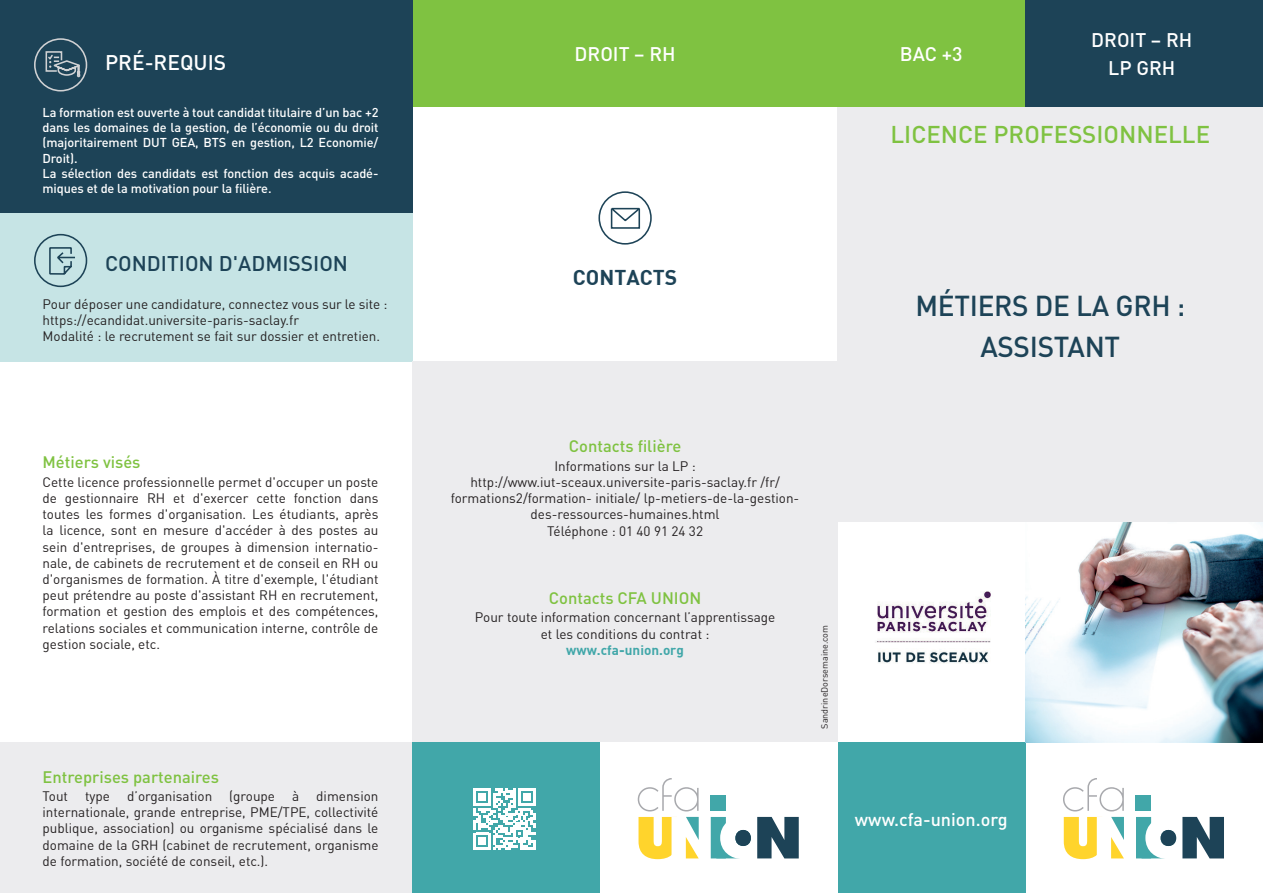
<style>
.page{position:relative;width:1263px;height:893px;background:#fff}
.page>*{position:absolute;margin:0;border:0;box-sizing:border-box;transform-origin:0 0}
.t1{font:500 28.5px/41.5px "DIN";letter-spacing:-.01em;color:#1d4357;text-align:center}
.t2{font:500 24px "DIN";color:#7fc241}
.t3{font:500 21px "DIN";color:#1d4357}
.t4{font:500 21px "DIN";color:#fff}
.t5{font:700 21px "DIN";color:#1d4357}
.t6{font:500 19.5px/28px "DIN";color:#fff;text-align:center}
.t7{font:500 18px "DIN";color:#fff}
.t8{font:500 16.5px "DIN";color:#7fc241}
.t9{font:13.5px/16.2px "DIN Pro";color:#231f20;text-align:center}
.t10{font:700 13.5px "DIN";color:#41a7a9}
.t11{font:500 12.75px/15.3px "DIN";letter-spacing:-.01em;color:#fff}
.t12{font:9px "DIN Pro";color:#231f20}
</style>
<div class="page">
<div style="left:0;top:0;width:412px;height:361px;background:#c6e4e5"></div>
<div style="left:412px;top:361px;width:426px;height:381px;background:#ececee"></div>
<div style="left:838px;top:107px;width:425px;height:415px;background:#ececee"></div>
<div style="left:838px;top:742px;width:187px;height:151px;background:#41a7a9"></div>
<div style="left:0;top:742px;width:412px;height:151px;background:#ececee"></div>
<div style="left:413px;top:742px;width:187px;height:151px;background:#41a7a9"></div>
<div style="left:598px;top:191px;width:54px;height:54px;border:2px solid #1d4357;border-radius:50%"></div>
<svg style="left:610px;top:207px;width:31px;height:16px"></svg>
<div style="left:611px;top:208px;width:29px;height:21px;border:2px solid #1d4357"></div>
<svg style="left:473px;top:788px;width:62px;height:62px"></svg>
<div style="left:1025px;top:0;width:238px;height:106px;background:#1d4357"></div>
<div style="left:412px;top:0;width:426px;height:106px;background:#7fc241"></div>
<div style="left:0;top:0;width:412px;height:213px;background:#1d4357"></div>
<svg style="left:34px;top:38px;width:54px;height:54px"></svg>
<div style="left:34px;top:234px;width:53px;height:53px;border:2px solid #1d4357;border-radius:50%"></div>
<svg style="left:49px;top:247px;width:26px;height:28px"></svg>
<div style="left:838px;top:0;width:187px;height:106px;background:#7fc241"></div>
<svg style="left:1063px;top:778px;width:161px;height:81px"></svg>
<svg style="left:638px;top:778px;width:161px;height:81px"></svg>
<img style="left:1025px;top:522px;width:238px;height:220px">
<img style="left:875px;top:591px;width:116px;height:72px">
<h3 class="t4" style="left:105px;top:49px;width:123px">PRÉ-REQUIS</h3>
<p class="t11" style="left:43px;top:104px;width:337px">La formation est ouverte à tout candidat titulaire d’un bac +2 dans les domaines de la gestion, de l’économie ou du droit (majoritairement DUT GEA, BTS en gestion, L2 Economie/ Droit).<br>La sélection des candidats est fonction des acquis acadé&shy;miques et de la motivation pour la filière.</p>
<h3 class="t3" style="left:105px;top:250px;width:244px">CONDITION D'ADMISSION</h3>
<p class="t9" style="left:43px;top:296px;width:346px;text-align:left">Pour déposer une candidature, connectez vous sur le site : https://ecandidat.universite-paris-saclay.fr<br>Modalité : le recrutement se fait sur dossier et entretien.</p>
<p class="t8" style="left:43px;top:452px;width:99px">Métiers visés</p>
<p class="t9" style="left:43px;top:473px;width:337px;text-align:justify">Cette licence professionnelle permet d'occuper un poste de gestionnaire RH et d'exercer cette fonction dans toutes les formes d'organisation. Les étudiants, après la licence, sont en mesure d'accéder à des postes au sein d'entreprises, de groupes à dimension internatio&shy;nale, de cabinets de recrutement et de conseil en RH ou d'organismes de formation. À titre d'exemple, l'étudiant peut prétendre au poste d'assistant RH en recrutement, formation et gestion des emplois et des compétences, relations sociales et communication interne, contrôle de gestion sociale, etc.</p>
<p class="t8" style="left:43px;top:766px;width:178px">Entreprises partenaires</p>
<p class="t9" style="left:43px;top:788px;width:27px">Tout</p>
<p class="t9" style="left:85px;top:788px;width:27px">type</p>
<p class="t9" style="left:127px;top:788px;width:87px">d’organisation</p>
<p class="t9" style="left:229px;top:788px;width:47px">(groupe</p>
<p class="t9" style="left:292px;top:788px;width:9px">à</p>
<p class="t9" style="left:43px;top:788px;width:337px;text-align:justify;text-indent:274px">dimension internationale, grande entreprise, PME/TPE, collectivité publique, association) ou organisme spécialisé dans le domaine de la GRH (cabinet de recrutement, organisme de formation, société de conseil, etc.).</p>
<h3 class="t6" style="left:575px;top:39px;width:103px">DROIT – RH</h3>
<h3 class="t6" style="left:900px;top:39px;width:64px">BAC +3</h3>
<h3 class="t6" style="left:1091px;top:25px;width:103px">DROIT – RH<br>LP GRH</h3>
<h2 class="t2" style="left:890px;top:119px;width:321px">LICENCE PROFESSIONNELLE</h2>
<h3 class="t5" style="left:573px;top:263px;width:106px">CONTACTS</h3>
<p class="t8" style="left:569px;top:436px;width:114px">Contacts filière</p>
<p class="t9" style="left:451px;top:458px;width:350px">Informations sur la LP : http://www.iut-sceaux.universite-paris-saclay.fr /fr/ formations2/formation- initiale/ lp-metiers-de-la-gestion&shy;des-ressources-humaines.html<br>Téléphone : 01 40 91 24 32</p>
<p class="t8" style="left:549px;top:587px;width:154px">Contacts CFA UNION</p>
<p class="t9" style="left:475px;top:609px;width:302px">Pour toute information concernant l’apprentissage et les conditions du contrat :</p>
<p class="t10" style="left:566px;top:641px;width:119px">www.cfa-union.org</p>
<p class="t12" style="left:819px;top:729px;width:105px;rotate:-90deg">SandrineDorsemaine.com</p>
<h1 class="t1" style="left:915px;top:284px;width:271px">MÉTIERS DE LA GRH :<br>ASSISTANT</h1>
<h3 class="t7" style="left:855px;top:808px;width:154px">www.cfa-union.org</h3>
</div>
